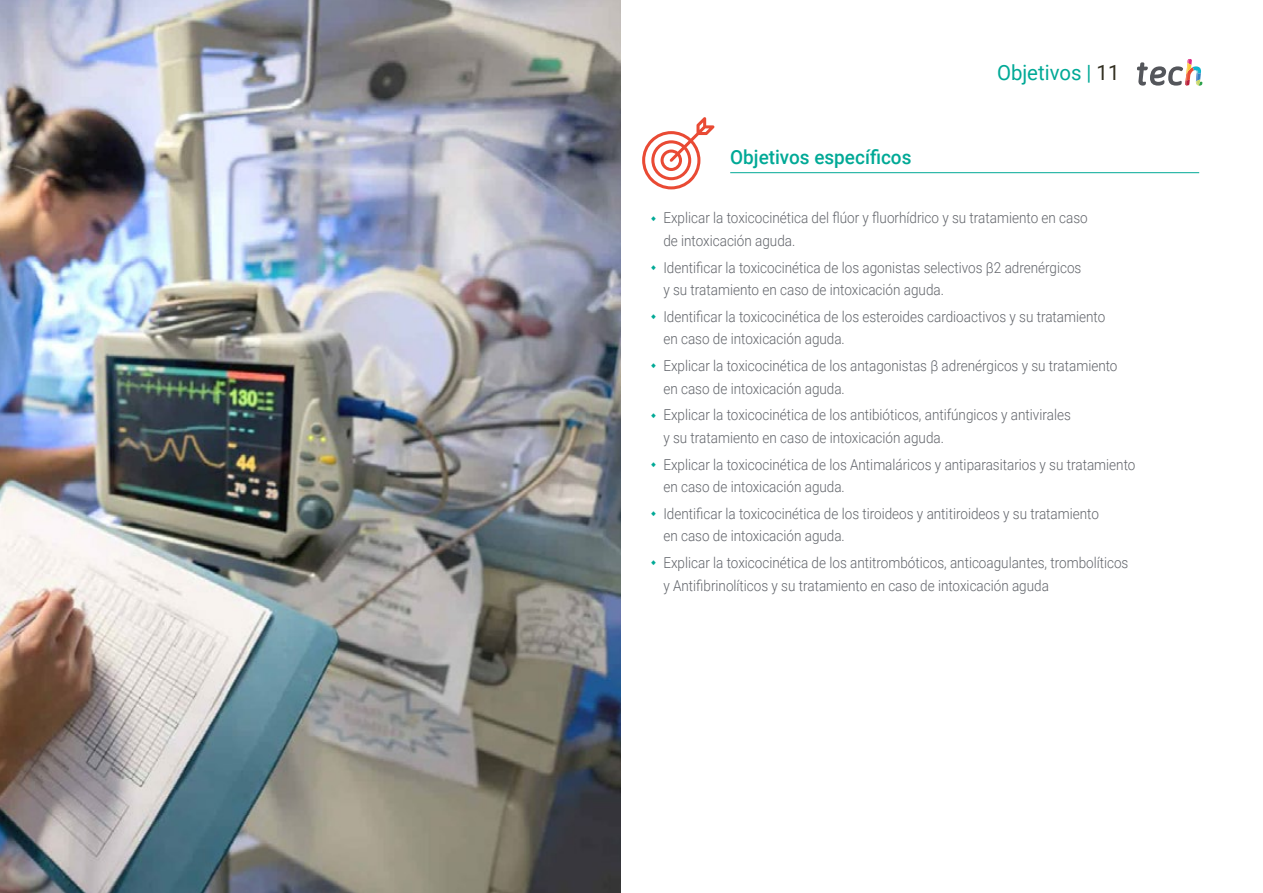
<style>
.page{position:relative;width:1263px;height:893px;background:#fff}
.page>*{position:absolute;margin:0;border:0;box-sizing:border-box;transform-origin:0 0}
.t1{font:21px "Roboto";color:#00a996}
.t2{font:500 19.5px "Roboto";color:#00a996}
.t3{font:300 15px/22.5px "Roboto";color:#61646a;scale:.9 1}
.s1{color:#312e20}
</style>
<div class="page">
<hr style="left:730px;top:172px;width:469px;height:1px;background:#00a996">
<svg style="left:642px;top:117px;width:72px;height:72px"></svg>
<img style="left:0;top:0;width:621px;height:893px">
<svg style="left:1137px;top:59px;width:65px;height:27px"></svg>
<h2 class="t2" style="left:730px;top:144px;width:183px">Objetivos específicos</h2>
<h1 class="t1" style="left:997px;top:57px;width:124px">Objetivos | <span class="s1">11</span></h1>
<p class="t3" style="left:663px;top:206px;width:473px">Explicar la toxicocinética del flúor y fluorhídrico y su tratamiento en caso de intoxicación aguda.</p>
<p class="t3" style="left:663px;top:255px;width:466px">Identificar la toxicocinética de los agonistas selectivos β2 adrenérgicos y su tratamiento en caso de intoxicación aguda.</p>
<p class="t3" style="left:663px;top:305px;width:492px">Identificar la toxicocinética de los esteroides cardioactivos y su tratamiento en caso de intoxicación aguda.</p>
<p class="t3" style="left:663px;top:354px;width:506px">Explicar la toxicocinética de los antagonistas β adrenérgicos y su tratamiento en caso de intoxicación aguda.</p>
<p class="t3" style="left:663px;top:403px;width:454px">Explicar la toxicocinética de los antibióticos, antifúngicos y antivirales y su tratamiento en caso de intoxicación aguda.</p>
<p class="t3" style="left:663px;top:452px;width:526px">Explicar la toxicocinética de los Antimaláricos y antiparasitarios y su tratamiento en caso de intoxicación aguda.</p>
<p class="t3" style="left:663px;top:502px;width:485px">Identificar la toxicocinética de los tiroideos y antitiroideos y su tratamiento en caso de intoxicación aguda.</p>
<p class="t3" style="left:663px;top:551px;width:518px">Explicar la toxicocinética de los antitrombóticos, anticoagulantes, trombolíticos y Antifibrinolíticos y su tratamiento en caso de intoxicación aguda</p>
</div>
